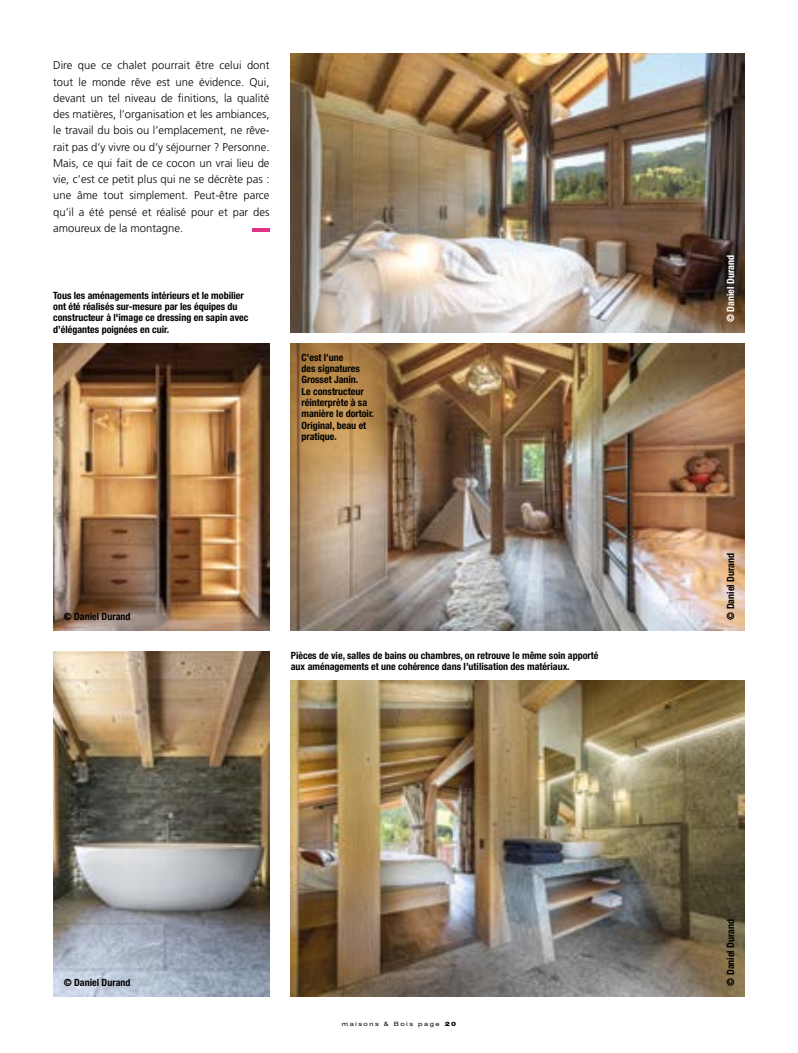
<style>
.page{position:relative;width:798px;height:1053px;background:#fff}
.page>*{position:absolute;margin:0;border:0;box-sizing:border-box;transform-origin:0 0}
.t1{font:300 11.25px/16.2px "Frutiger LT Std";color:#000;text-align:justify}
.t2{font:700 condensed 10px/11.2px "Helvetica Neue LT Std";color:#000}
.t3{font:700 condensed 10px "Helvetica Neue LT Std";color:#fff}
.t4{font:6px "Helvetica Neue LT Std";letter-spacing:.2em;color:#000;scale:1.25 1}
.s1{font-weight:900}
</style>
<div class="page">
<hr style="left:252px;top:228px;width:17px;height:4px;background:#e03286">
<img style="left:53px;top:343px;width:216px;height:287px">
<img style="left:291px;top:343px;width:453px;height:287px">
<img style="left:291px;top:680px;width:453px;height:316px">
<img style="left:53px;top:651px;width:216px;height:345px">
<img style="left:291px;top:53px;width:453px;height:279px">
<p class="t1" style="left:53px;top:58px;width:218px">Dire que ce chalet pourrait être celui dont tout le monde rêve est une évidence. Qui, devant un tel niveau de finitions, la qualité des matières, l’organisation et les ambiances, le travail du bois ou l’emplacement, ne rêve&shy;rait pas d’y vivre ou d’y séjourner ? Personne.<br>Mais, ce qui fait de ce cocon un vrai lieu de vie, c’est ce petit plus qui ne se décrète pas : une âme tout simplement. Peut-être parce qu’il a été pensé et réalisé pour et par des amoureux de la montagne.</p>
<p class="t2" style="left:53px;top:289px;width:197px">Tous les aménagements intérieurs et le mobilier ont été réalisés sur-mesure par les équipes du constructeur à l'image ce dressing en sapin avec d’élégantes poignées en cuir.</p>
<p class="t2" style="left:301px;top:351px;width:74px">C’est l’une<br>des signatures<br>Grosset Janin.<br>Le constructeur réinterprète à sa manière le dortoir.<br>Original, beau et pratique.</p>
<p class="t2" style="left:64px;top:610px;width:68px">© Daniel Durand</p>
<p class="t2" style="left:291px;top:649px;width:309px">Pièces de vie, salles de bains ou chambres, on retrouve le même soin apporté aux aménagements et une cohérence dans l’utilisation des matériaux.</p>
<p class="t2" style="left:64px;top:976px;width:68px">© Daniel Durand</p>
<p class="t4" style="left:341px;top:1020px;width:93px">maisons &amp; Bois page <span class="s1">20</span></p>
<p class="t3" style="left:724px;top:322px;width:68px;rotate:-90deg">© Daniel Durand</p>
<p class="t2" style="left:724px;top:619px;width:68px;rotate:-90deg">© Daniel Durand</p>
<p class="t2" style="left:724px;top:985px;width:68px;rotate:-90deg">© Daniel Durand</p>
</div>
